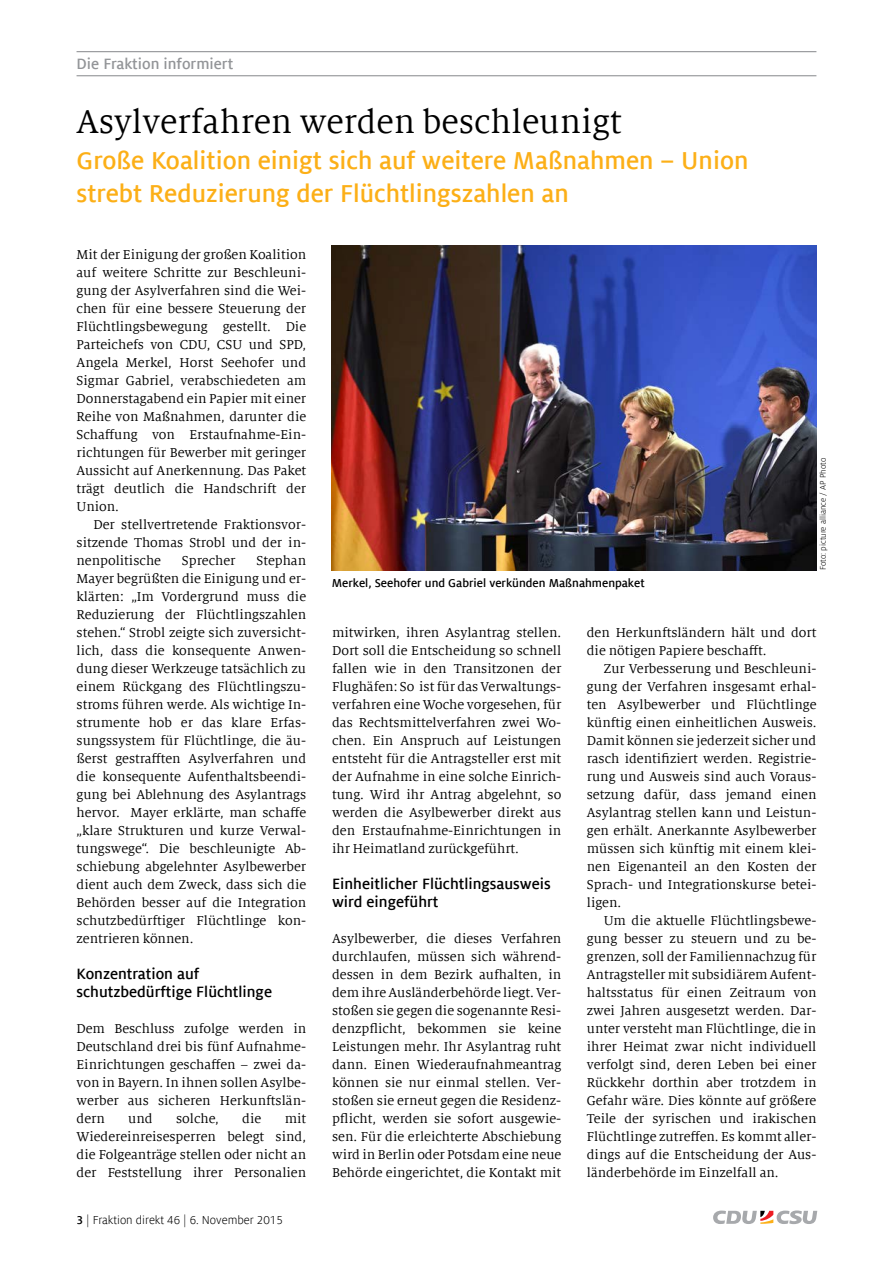
<style>
.page{position:relative;width:893px;height:1263px;background:#fff}
.page>*{position:absolute;margin:0;border:0;box-sizing:border-box;transform-origin:0 0}
.t1{font:36px "Milo Serif Offc";color:#000}
.t2{font:700 27px/33px "Milo Sans Offc";color:#fcaf17}
.t3{font:700 16.5px/18px "Milo Sans Offc";color:#000}
.t4{font:700 16.5px "Milo Sans Offc";color:#939598}
.t5{font:14.25px/18px "Milo Serif Offc";color:#000;text-align:justify}
.t6{font:700 12.75px "Milo Sans Offc";color:#000}
.t7{font:12.75px "Milo Sans Offc";color:#000}
.t8{font:9px "Milo Sans Offc";color:#000}
.s1{font-weight:700}
</style>
<div class="page">
<svg style="left:713px;top:1210px;width:104px;height:14px"></svg>
<hr style="left:77px;top:51px;width:739px;height:1px;background:#939598">
<hr style="left:77px;top:75px;width:739px;height:1px;background:#939598">
<img style="left:332px;top:245px;width:484px;height:326px">
<p class="t4" style="left:77px;top:55px;width:158px">Die Fraktion informiert</p>
<h1 class="t1" style="left:77px;top:103px;width:546px">Asylverfahren werden beschleunigt</h1>
<h2 class="t2" style="left:77px;top:144px;width:673px">Große Koalition einigt sich auf weitere Maßnahmen – Union strebt Reduzierung der Flüchtlingszahlen an</h2>
<p class="t5" style="left:77px;top:246px;width:231px">Mit der Einigung der großen Koalition auf weitere Schritte zur Beschleuni&shy;gung der Asylverfahren sind die Wei&shy;chen für eine bessere Steuerung der Flüchtlingsbewegung gestellt. Die Parteichefs von CDU, CSU und SPD, Angela Merkel, Horst Seehofer und Sigmar Gabriel, verabschiedeten am Donnerstagabend ein Papier mit einer Reihe von Maßnahmen, darunter die Schaffung von Erstaufnahme-Ein&shy;richtungen für Bewerber mit geringer Aussicht auf Anerkennung. Das Paket trägt deutlich die Handschrift der Union.</p>
<p class="t5" style="left:77px;top:516px;width:231px;text-indent:17px">Der stellvertretende Fraktionsvor&shy;sitzende Thomas Strobl und der in&shy;nenpolitische</p>
<p class="t5" style="left:77px;top:552px;width:231px;text-indent:180px">Stephan Mayer begrüßten die Einigung und er&shy;klärten: „Im Vordergrund muss die Reduzierung der Flüchtlingszahlen stehen.“ Strobl zeigte sich zuversicht&shy;lich, dass die konsequente Anwen&shy;dung dieser Werkzeuge tatsächlich zu einem Rückgang des Flüchtlingszu&shy;stroms führen werde. Als wichtige In&shy;strumente hob er das klare Erfas&shy;sungssystem für Flüchtlinge, die äu&shy;ßerst gestrafften Asylverfahren und die konsequente Aufenthaltsbeendi&shy;gung bei Ablehnung des Asylantrags hervor. Mayer erklärte, man schaffe „klare Strukturen und kurze Verwal&shy;tungswege“. Die beschleunigte Ab&shy;schiebung abgelehnter Asylbewerber dient auch dem Zweck, dass sich die Behörden besser auf die Integration schutzbedürftiger Flüchtlinge kon&shy;zentrieren können.</p>
<p class="t3" style="left:77px;top:965px;width:197px">Konzentration auf schutzbedürftige Flüchtlinge</p>
<p class="t5" style="left:77px;top:1020px;width:231px">Dem Beschluss zufolge werden in Deutschland drei bis fünf Aufnahme-Einrichtungen geschaffen – zwei da&shy;von in Bayern. In ihnen sollen Asylbe&shy;werber aus sicheren Herkunftslän&shy;dern</p>
<p class="t5" style="left:182px;top:552px;width:55px">Sprecher</p>
<p class="t5" style="left:77px;top:1110px;width:231px;text-indent:208px">mit Wiedereinreisesperren belegt sind, die Folgeanträge stellen oder nicht an der Feststellung ihrer Personalien</p>
<p class="t5" style="left:128px;top:1110px;width:26px">und</p>
<p class="t5" style="left:176px;top:1110px;width:44px">solche,</p>
<p class="t5" style="left:242px;top:1110px;width:21px">die</p>
<p class="t7" style="left:77px;top:1213px;width:208px"><span class="s1">3</span> | Fraktion direkt 46 | 6. November 2015</p>
<p class="t8" style="left:818px;top:570px;width:114px;rotate:-90deg">Foto: picture alliance / AP Photo</p>
<p class="t6" style="left:332px;top:576px;width:314px">Merkel, Seehofer und Gabriel verkünden Maßnahmenpaket</p>
<p class="t5" style="left:332px;top:624px;width:231px">mitwirken, ihren Asylantrag stellen.<br>Dort soll die Entscheidung so schnell fallen wie in den Transitzonen der Flughäfen: So ist für das Verwaltungs&shy;verfahren eine Woche vorgesehen, für das Rechtsmittelverfahren zwei Wo&shy;chen. Ein Anspruch auf Leistungen entsteht für die Antragsteller erst mit der Aufnahme in eine solche Einrich&shy;tung. Wird ihr Antrag abgelehnt, so werden die Asylbewerber direkt aus den Erstaufnahme-Einrichtungen in ihr Heimatland zurückgeführt.</p>
<p class="t3" style="left:332px;top:875px;width:220px">Einheitlicher Flüchtlingsausweis wird eingeführt</p>
<p class="t5" style="left:332px;top:930px;width:231px">Asylbewerber, die dieses Verfahren durchlaufen, müssen sich während&shy;dessen in dem Bezirk aufhalten, in dem ihre Ausländerbehörde liegt. Ver&shy;stoßen sie gegen die sogenannte Resi&shy;denzpflicht, bekommen sie keine Leistungen mehr. Ihr Asylantrag ruht dann. Einen Wiederaufnahmeantrag können sie nur einmal stellen. Ver&shy;stoßen sie erneut gegen die Residenz&shy;pflicht, werden sie sofort ausgewie&shy;sen. Für die erleichterte Abschiebung wird in Berlin oder Potsdam eine neue Behörde eingerichtet, die Kontakt mit</p>
<p class="t5" style="left:587px;top:624px;width:231px">den Herkunftsländern hält und dort die nötigen Papiere beschafft.</p>
<p class="t5" style="left:587px;top:660px;width:231px;text-indent:17px">Zur Verbesserung und Beschleuni&shy;gung der Verfahren insgesamt erhal&shy;ten Asylbewerber und Flüchtlinge künftig einen einheitlichen Ausweis.<br>Damit können sie jederzeit sicher und rasch identifiziert werden. Registrie&shy;rung und Ausweis sind auch Voraus&shy;setzung dafür, dass jemand einen Asylantrag stellen kann und Leistun&shy;gen erhält. Anerkannte Asylbewerber müssen sich künftig mit einem klei&shy;nen Eigenanteil an den Kosten der Sprach- und Integrationskurse betei&shy;ligen.</p>
<p class="t5" style="left:587px;top:912px;width:231px;text-indent:17px">Um die aktuelle Flüchtlingsbewe&shy;gung besser zu steuern und zu be&shy;grenzen, soll der Familiennachzug für Antragsteller mit subsidiärem Aufent&shy;haltsstatus für einen Zeitraum von zwei Jahren ausgesetzt werden. Dar&shy;unter versteht man Flüchtlinge, die in ihrer Heimat zwar nicht individuell verfolgt sind, deren Leben bei einer Rückkehr dorthin aber trotzdem in Gefahr wäre. Dies könnte auf größere Teile der syrischen und irakischen Flüchtlinge zutreffen. Es kommt aller&shy;dings auf die Entscheidung der Aus&shy;länderbehörde im Einzelfall an.</p>
</div>
